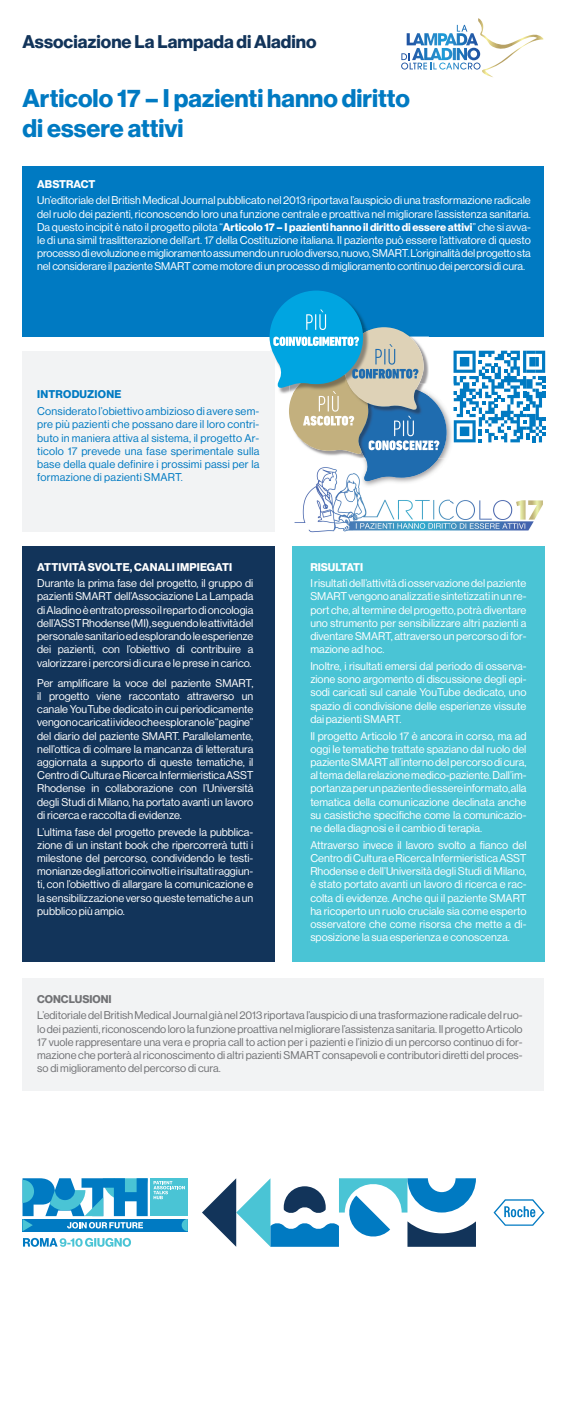
<style>
.page{position:relative;width:567px;height:1418px;background:#fff}
.page>*{position:absolute;margin:0;border:0;box-sizing:border-box;transform-origin:0 0}
.t1{font:700 25px/30px "Volta Modern Display 75";color:#007ac2}
.t2{font:700 18px "Volta Modern Display 75";color:#12345a}
.t3{font:11px/13.2px "Volta Modern Display 55 Roman";color:#fff;text-align:justify}
.t4{font:11px/13.2px "Volta Modern Display 55 Roman";color:#717275;text-align:justify}
.t5{font:11px/13.2px "Volta Modern Display 55 Roman";letter-spacing:.02em;color:#007ac2;text-align:justify}
.t6{font:700 11px "Volta Modern Display 75";letter-spacing:.005em;color:#fff}
.t7{font:700 11px "Volta Modern Display 75";letter-spacing:.02em;color:#007ac2}
.t8{font:700 11px "Volta Modern Display 75";color:#717275}
.s1{font-family:"Volta Modern Display 75";font-weight:700}
</style>
<div class="page">
<div style="left:23px;top:166px;width:521px;height:170px;background:#007ac2"></div>
<div style="left:23px;top:351px;width:252px;height:180px;background:#f2f3f4"></div>
<div style="left:23px;top:978px;width:521px;height:112px;background:#f2f3f4"></div>
<div style="left:292px;top:546px;width:252px;height:415px;background:#4ac4d5"></div>
<div style="left:23px;top:546px;width:252px;height:415px;background:#12345a"></div>
<div style="left:23px;top:1218px;width:165px;height:13px;background:#007ac2"></div>
<svg style="left:182px;top:1218px;width:6px;height:13px"></svg>
<svg style="left:23px;top:1178px;width:125px;height:53px"></svg>
<div style="left:151px;top:1178px;width:37px;height:38px;background:#4ac4d5"></div>
<svg style="left:154px;top:1181px;width:31px;height:18px"></svg>
<svg style="left:23px;top:1237px;width:108px;height:9px"></svg>
<svg style="left:202px;top:1178px;width:274px;height:68px"></svg>
<svg style="left:493px;top:1199px;width:51px;height:26px"></svg>
<svg style="left:401px;top:18px;width:143px;height:59px"></svg>
<svg style="left:453px;top:351px;width:92px;height:91px"></svg>
<img style="left:447px;top:414px;width:5px;height:40px">
<img style="left:294px;top:482px;width:59px;height:51px">
<img style="left:449px;top:499px;width:94px;height:32px">
<img style="left:353px;top:488px;width:96px;height:43px">
<img style="left:353px;top:482px;width:55px;height:6px">
<svg style="left:270px;top:290px;width:177px;height:192px"></svg>
<h2 class="t2" style="left:23px;top:31px;width:296px">Associazione La Lampada di Aladino</h2>
<h1 class="t1" style="left:23px;top:84px;width:389px">Articolo 17 – I pazienti hanno diritto di essere attivi</h1>
<p class="t6" style="left:37px;top:177px;width:60px">ABSTRACT</p>
<p class="t3" style="left:37px;top:194px;width:495px">Un’editoriale del British Medical Journal pubblicato nel 2013 riportava l’auspicio di una trasformazione radicale del ruolo dei pazienti, riconoscendo loro una funzione centrale e proattiva nel migliorare l’assistenza sanitaria.<br>Da questo incipit è nato il progetto pilota “<span class="s1">Articolo 17 – I pazienti hanno il diritto di essere attivi</span>” che si avva&shy;le di una simil traslitterazione dell’art. 17 della Costituzione italiana. Il paziente può essere l’attivatore di questo processo di evoluzione e miglioramento assumendo un ruolo diverso, nuovo, SMART. L’originalità del progetto sta nel considerare il paziente SMART come motore di un processo di miglioramento continuo dei percorsi di cura.</p>
<p class="t7" style="left:37px;top:388px;width:86px">INTRODUZIONE</p>
<p class="t5" style="left:37px;top:404px;width:224px">Considerato l’obiettivo ambizioso di avere sem&shy;pre più pazienti che possano dare il loro contri&shy;buto in maniera attiva al sistema, il progetto Ar&shy;ticolo 17 prevede una fase sperimentale sulla base della quale definire i prossimi passi per la formazione di pazienti SMART.</p>
<p class="t6" style="left:37px;top:560px;width:196px">ATTIVITÀ SVOLTE, CANALI IMPIEGATI</p>
<p class="t3" style="left:37px;top:576px;width:218px">Durante la prima fase del progetto, il gruppo di pazienti SMART dell’Associazione La Lampada di Aladino è entrato presso il reparto di oncologia dell’ASST Rhodense (MI), seguendo le attività del personale sanitario ed esplorando le esperienze dei pazienti, con l’obiettivo di contribuire a valorizzare i percorsi di cura e le prese in carico.</p>
<p class="t3" style="left:37px;top:676px;width:218px">Per amplificare la voce del paziente SMART, il progetto viene raccontato attraverso un canale YouTube dedicato in cui periodicamente vengono caricati i video che esplorano le “pagine” del diario del paziente SMART. Parallelamente, nell’ottica di colmare la mancanza di letteratura aggiornata a supporto di queste tematiche, il Centro di Cultura e Ricerca Infermieristica ASST Rhodense in collaborazione con l’Università degli Studi di Milano, ha portato avanti un lavoro di ricerca e raccolta di evidenze.</p>
<p class="t3" style="left:37px;top:825px;width:218px">L’ultima fase del progetto prevede la pubblica&shy;zione di un instant book che ripercorrerà tutti i milestone del percorso, condividendo le testi&shy;monianze degli attori coinvolti e i risultati raggiun&shy;ti, con l’obiettivo di allargare la comunicazione e la sensibilizzazione verso queste tematiche a un pubblico più ampio.</p>
<p class="t6" style="left:310px;top:560px;width:54px">RISULTATI</p>
<p class="t3" style="left:310px;top:576px;width:218px">I risultati dell’attività di osservazione del paziente SMART vengono analizzati e sintetizzati in un re&shy;port che, al termine del progetto, potrà diventare uno strumento per sensibilizzare altri pazienti a diventare SMART, attraverso un percorso di for&shy;mazione ad hoc.</p>
<p class="t3" style="left:310px;top:659px;width:218px">Inoltre, i risultati emersi dal periodo di osserva&shy;zione sono argomento di discussione degli epi&shy;sodi caricati sul canale YouTube dedicato, uno spazio di condivisione delle esperienze vissute dai pazienti SMART.</p>
<p class="t3" style="left:310px;top:729px;width:218px">Il progetto Articolo 17 è ancora in corso, ma ad oggi le tematiche trattate spaziano dal ruolo del paziente SMART all’interno del percorso di cura, al tema della relazione medico-paziente. Dall’im&shy;portanza per un paziente di essere informato, alla tematica della comunicazione declinata anche su casistiche specifiche come la comunicazio&shy;ne della diagnosi e il cambio di terapia.</p>
<p class="t3" style="left:310px;top:838px;width:218px">Attraverso invece il lavoro svolto a fianco del Centro di Cultura e Ricerca Infermieristica ASST Rhodense e dell’Università degli Studi di Milano, è stato portato avanti un lavoro di ricerca e rac&shy;colta di evidenze. Anche qui il paziente SMART ha ricoperto un ruolo cruciale sia come esperto osservatore che come risorsa che mette a di&shy;sposizione la sua esperienza e conoscenza.</p>
<p class="t8" style="left:37px;top:992px;width:76px">CONCLUSIONI</p>
<p class="t4" style="left:37px;top:1008px;width:487px">L’editoriale del British Medical Journal già nel 2013 riportava l’auspicio di una trasformazione radicale del ruo&shy;lo dei pazienti, riconoscendo loro la funzione proattiva nel migliorare l’assistenza sanitaria. Il progetto Articolo 17 vuole rappresentare una vera e propria call to action per i pazienti e l’inizio di un percorso continuo di for&shy;mazione che porterà al riconoscimento di altri pazienti SMART consapevoli e contributori diretti del proces&shy;so di miglioramento del percorso di cura.</p>
</div>
